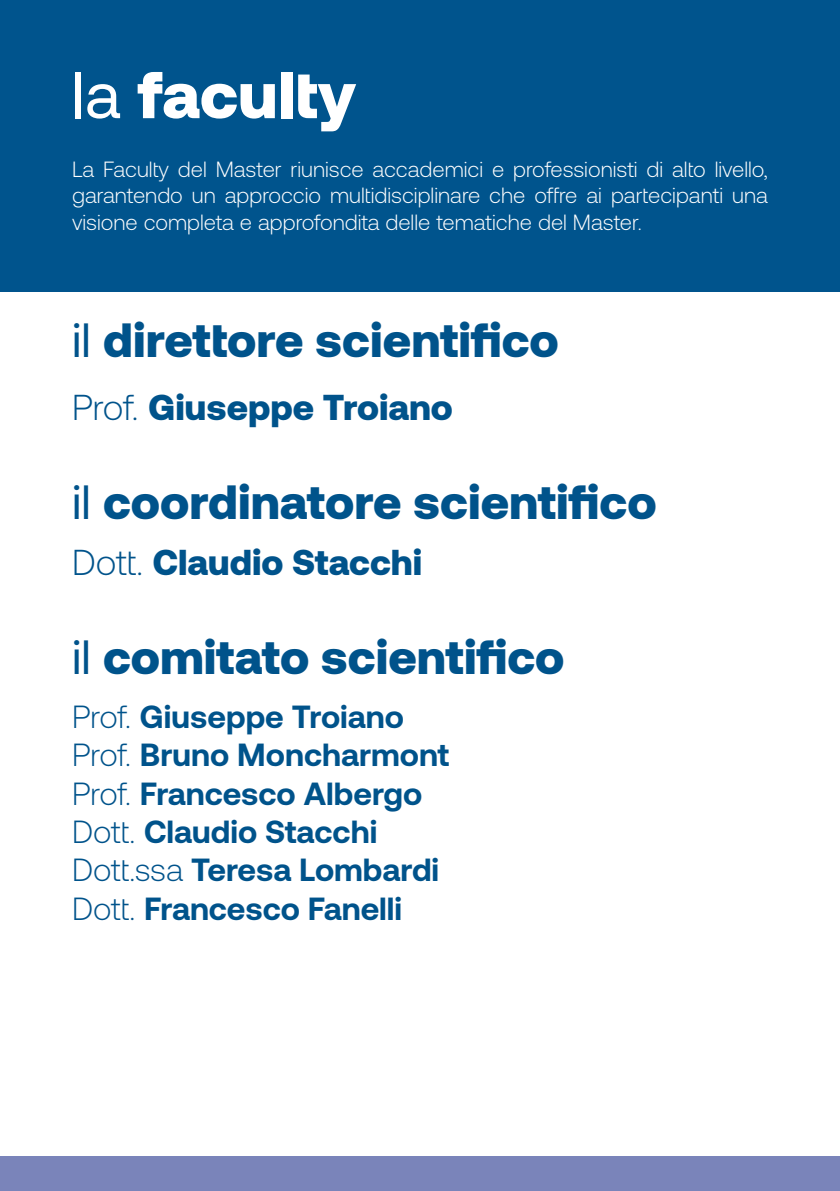
<style>
.page{position:relative;width:840px;height:1191px;background:#fff}
.page>*{position:absolute;margin:0;border:0;box-sizing:border-box;transform-origin:0 0}
.t1{font:900 66px "Aeonik";color:#fff}
.t2{font:900 48px "Aeonik";color:#00538b}
.t3{font:900 36px "Aeonik";color:#00538b}
.t4{font:700 32px/38.4px "Aeonik";color:#00538b}
.t5{font:300 22px/26.4px "Aeonik";color:#fff;text-align:justify}
.s1{font-weight:400}
.s2{font-weight:300}
</style>
<div class="page">
<div style="left:0;top:0;width:839px;height:291px;background:#00548d"></div>
<div style="left:0;top:1157px;width:839px;height:34px;background:#7a84ba"></div>
<h1 class="t1" style="left:72px;top:56px;width:285px"><span class="s1">la</span> faculty</h1>
<p class="t5" style="left:72px;top:156px;width:696px">La Faculty del Master riunisce accademici e professionisti di alto livello, garantendo un approccio multidisciplinare che offre ai partecipanti una visione completa e approfondita delle tematiche del Master.</p>
<h2 class="t2" style="left:72px;top:312px;width:488px"><span class="s1">il</span> direttore scientifico</h2>
<h3 class="t3" style="left:72px;top:386px;width:382px"><span class="s2">Prof.</span> Giuseppe Troiano</h3>
<h2 class="t2" style="left:72px;top:473px;width:585px"><span class="s1">il</span> coordinatore scientifico</h2>
<h3 class="t3" style="left:72px;top:541px;width:351px"><span class="s2">Dott.</span> Claudio Stacchi</h3>
<h2 class="t2" style="left:72px;top:629px;width:493px"><span class="s1">il</span> comitato scientifico</h2>
<h3 class="t4" style="left:72px;top:697px;width:378px"><span class="s2">Prof.</span> Giuseppe Troiano<br><span class="s2">Prof.</span> Bruno Moncharmont<br><span class="s2">Prof.</span> Francesco Albergo<br><span class="s2">Dott.</span> Claudio Stacchi<br><span class="s2">Dott.ssa</span> Teresa Lombardi<br><span class="s2">Dott.</span> Francesco Fanelli</h3>
</div>
